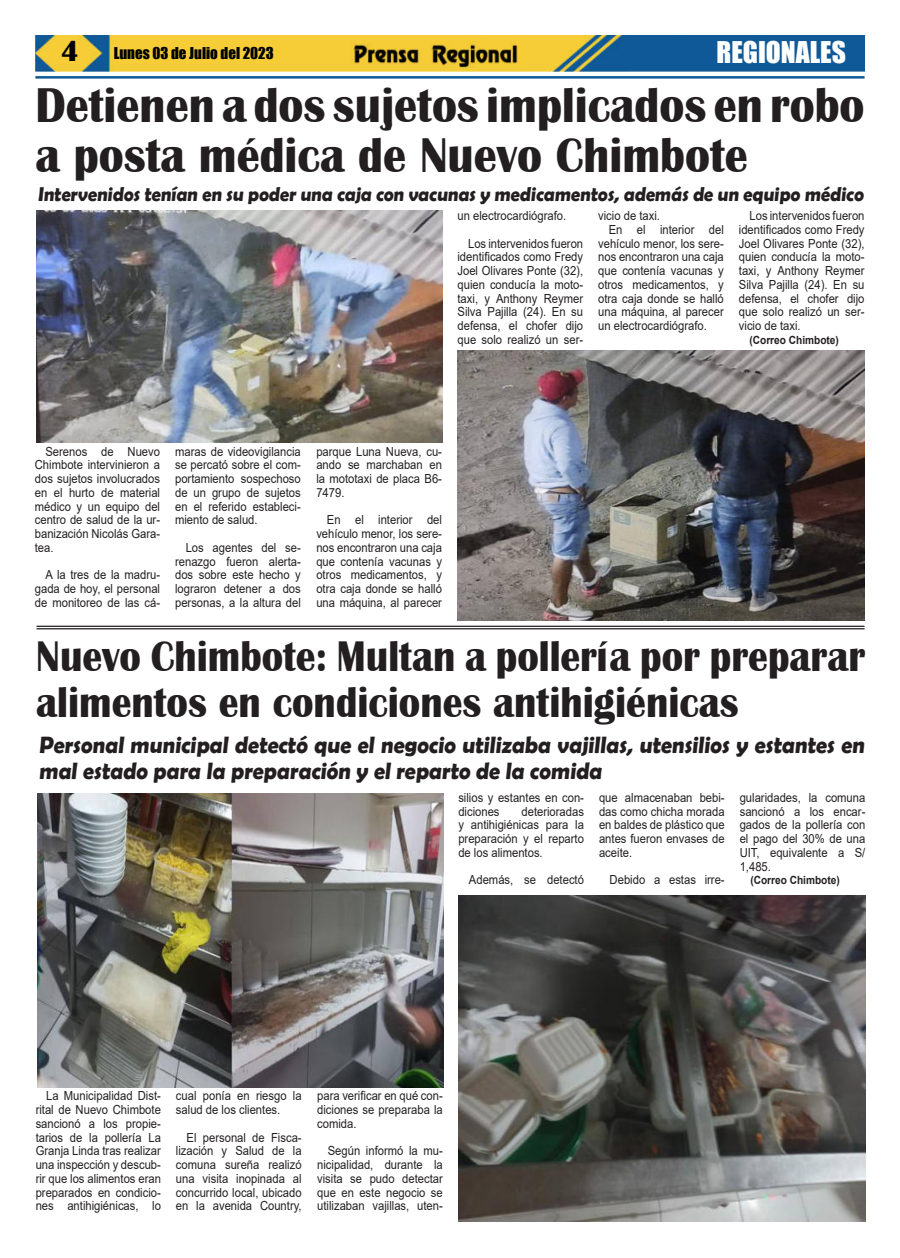
<style>
.page{position:relative;width:900px;height:1258px;background:#fff}
.page>*{position:absolute;margin:0;border:0;box-sizing:border-box;transform-origin:0 0}
.t1{font:700 50.25px/50px "Britannic";color:#231f20;scale:.92 1}
.t2{font:700 44.12px/46.2px "Britannic";color:#231f20;scale:.9 1}
.t3{font:27.5px "Impact";color:#fff}
.t4{font:700 23.75px/26.2px "Berlin Sans FB Demi";color:#231f20;scale:.93 1}
.t5{font:700 20px "Berlin Sans FB Demi";color:#231f20;scale:.93 1}
.t6{font:15px "Impact";color:#000}
.t7{font:12.5px/13.8px "Arial";color:#231f20;text-align:justify;scale:.9 1}
.t8{font:700 11.25px "Arial";color:#231f20;scale:.9 1}
.s1{font-family:"Britannic";font-weight:700;font-size:30px}
</style>
<div class="page">
<img style="left:35px;top:35px;width:830px;height:36px">
<hr style="left:35px;top:76px;width:830px;height:3px;background:#0f5998">
<img style="left:351px;top:41px;width:169px;height:27px">
<img style="left:37px;top:211px;width:406px;height:232px">
<hr style="left:37px;top:626px;width:828px;height:1px;background:#231f20">
<hr style="left:37px;top:628px;width:828px;height:1px;background:#231f20">
<img style="left:457px;top:351px;width:408px;height:269px">
<img style="left:37px;top:794px;width:406px;height:294px">
<img style="left:458px;top:896px;width:407px;height:325px">
<p class="t6" style="left:61px;top:45px;width:215px"><span class="s1">4</span> Lunes 03 de Julio del 2023</p>
<h3 class="t3" style="left:717px;top:37px;width:131px">REGIONALES</h3>
<h1 class="t1" style="left:35px;top:80px;width:903px">Detienen a dos sujetos implicados en robo a posta médica de Nuevo Chimbote</h1>
<h3 class="t5" style="left:38px;top:183px;width:892px">Intervenidos tenían en su poder una caja con vacunas y medicamentos, además de un equipo médico</h3>
<p class="t7" style="left:468px;top:203px;width:129px;line-height:27.5px;text-indent:-11px">un electrocardiógrafo.<br>Los intervenidos fueron</p>
<p class="t7" style="left:457px;top:250px;width:141px">identificados como Fredy Joel Olivares Ponte (32), quien conducía la moto&shy;taxi, y Anthony Reymer Silva Pajilla (24). En su defensa, el chofer dijo que solo realizó un ser-</p>
<p class="t7" style="left:739px;top:210px;width:141px;text-indent:11px">Los intervenidos fueron identificados como Fredy Joel Olivares Ponte (32), quien conducía la moto&shy;taxi, y Anthony Reymer Silva Pajilla (24). En su defensa, el chofer dijo que solo realizó un ser&shy;vicio de taxi.</p>
<p class="t8" style="left:750px;top:336px;width:101px">(Correo Chimbote)</p>
<p class="t7" style="left:598px;top:210px;width:70px">vicio de taxi.</p>
<p class="t7" style="left:609px;top:224px;width:129px">En el interior del</p>
<p class="t7" style="left:598px;top:236px;width:141px">vehículo menor, los sere-</p>
<p class="t7" style="left:598px;top:251px;width:141px">nos encontraron una caja</p>
<p class="t7" style="left:598px;top:264px;width:141px">que contenía vacunas y</p>
<p class="t7" style="left:598px;top:279px;width:141px">otros medicamentos, y</p>
<p class="t7" style="left:598px;top:291px;width:141px">otra caja donde se halló</p>
<p class="t7" style="left:598px;top:305px;width:141px">una máquina, al parecer</p>
<p class="t7" style="left:598px;top:320px;width:122px">un electrocardiógrafo.</p>
<p class="t7" style="left:35px;top:445px;width:141px;text-indent:11px">Serenos de Nuevo Chimbote intervinieron a dos sujetos involucrados en el hurto de material médico y un equipo del centro de salud de la ur&shy;banización Nicolás Gara&shy;tea.</p>
<p class="t7" style="left:35px;top:569px;width:141px;text-indent:11px">A la tres de la madru&shy;gada de hoy, el personal de monitoreo de las cá-</p>
<p class="t7" style="left:175px;top:445px;width:141px">maras de videovigilancia se percató sobre el com&shy;portamiento sospechoso de un grupo de sujetos en el referido estableci&shy;miento de salud.</p>
<p class="t7" style="left:175px;top:542px;width:141px;text-indent:11px">Los agentes del se&shy;renazgo fueron alerta&shy;dos sobre este hecho y lograron detener a dos personas, a la altura del</p>
<p class="t7" style="left:316px;top:444px;width:141px">parque Luna Nueva, cu&shy;ando se marchaban en la mototaxi de placa B6- 7479.</p>
<p class="t7" style="left:316px;top:514px;width:141px;text-indent:11px">En el interior del vehículo menor, los sere&shy;nos encontraron una caja que contenía vacunas y otros medicamentos, y otra caja donde se halló una máquina, al parecer</p>
<h2 class="t2" style="left:36px;top:633px;width:923px">Nuevo Chimbote: Multan a pollería por preparar alimentos en condiciones antihigiénicas</h2>
<h3 class="t4" style="left:39px;top:733px;width:892px">Personal municipal detectó que el negocio utilizaba vajillas, utensilios y estantes en mal estado para la preparación y el reparto de la comida</h3>
<p class="t7" style="left:458px;top:792px;width:141px">silios y estantes en con&shy;diciones</p>
<p class="t7" style="left:599px;top:790px;width:141px">que almacenaban bebi&shy;das como chicha morada en baldes de plástico que antes fueron envases de aceite.</p>
<p class="t7" style="left:610px;top:874px;width:129px">Debido a estas irre-</p>
<p class="t7" style="left:740px;top:792px;width:141px">gularidades, la comuna sancionó a los encar&shy;gados de la pollería con el pago del 30% de una UIT, equivalente a S/ 1,485.</p>
<p class="t8" style="left:750px;top:876px;width:101px">(Correo Chimbote)</p>
<p class="t7" style="left:458px;top:805px;width:141px;text-indent:63px">deterioradas y antihigiénicas para la preparación y el reparto de los alimentos.</p>
<p class="t7" style="left:469px;top:873px;width:129px">Además, se detectó</p>
<p class="t7" style="left:36px;top:1090px;width:141px;text-indent:11px">La Municipalidad Dist&shy;rital de Nuevo Chimbote sancionó a los propie&shy;tarios de la pollería La Granja Linda tras realizar una inspección y descub&shy;rir que los alimentos eran preparados en condicio&shy;nes antihigiénicas, lo</p>
<p class="t7" style="left:176px;top:1090px;width:141px">cual ponía en riesgo la salud de los clientes.</p>
<p class="t7" style="left:176px;top:1131px;width:141px;text-indent:11px">El personal de Fisca&shy;lización y Salud de la comuna sureña realizó una visita inopinada al concurrido local, ubicado en la avenida Country,</p>
<p class="t7" style="left:317px;top:1089px;width:141px">para verificar en qué con&shy;diciones se preparaba la comida.</p>
<p class="t7" style="left:317px;top:1144px;width:141px;text-indent:11px">Según informó la mu&shy;nicipalidad, durante la visita se pudo detectar que en este negocio se utilizaban vajillas, uten-</p>
</div>
